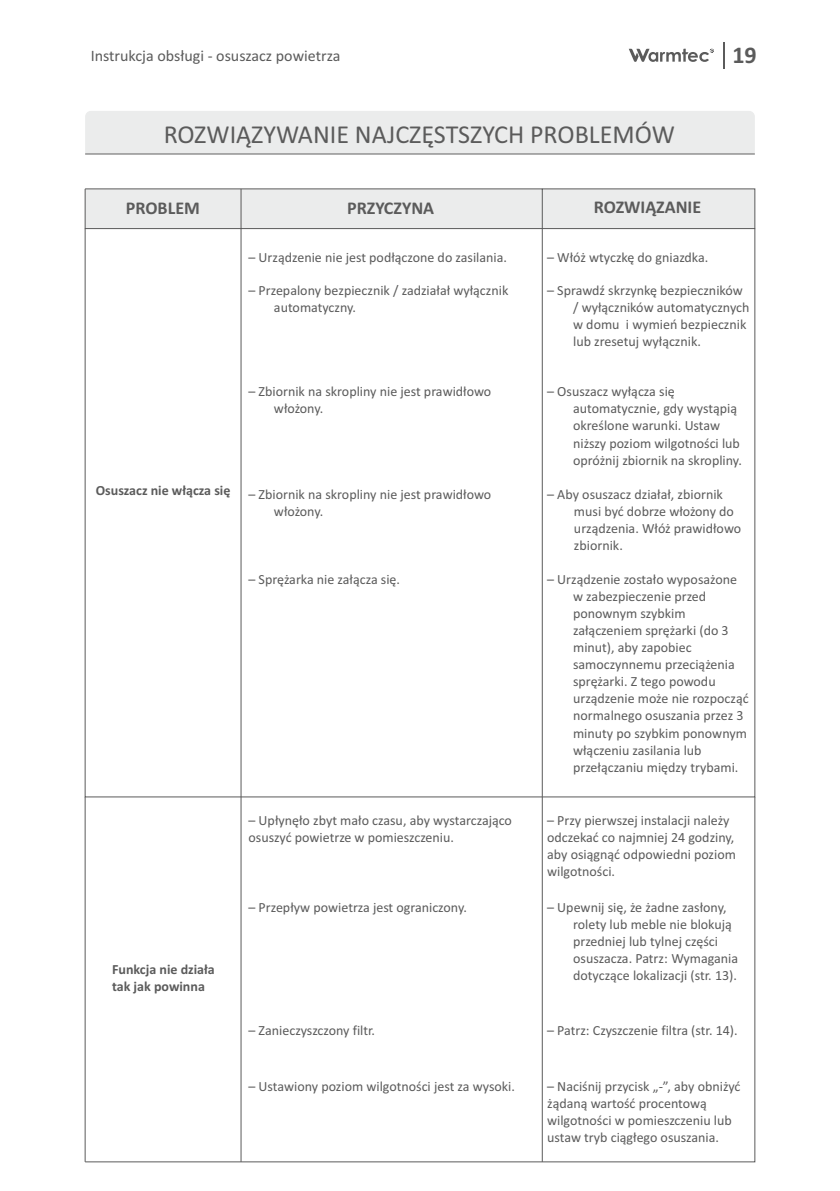
<style>
.page{position:relative;width:840px;height:1191px;background:#fff}
.page>*{position:absolute;margin:0;border:0;box-sizing:border-box;transform-origin:0 0}
.t1{font:26px "Calibri";color:#5b5b5b}
.t2{font:700 24px "Calibri";color:#5b5b5b}
.t3{font:700 18px "Calibri";color:#5b5b5b}
.t4{font:16px "Calibri";color:#5b5b5b}
.t5{font:14px/17px "Calibri";color:#5b5b5b}
.t6{font:700 14px/17px "Calibri";color:#5b5b5b}
</style>
<div class="page">
<div style="left:85px;top:111px;width:669px;height:42px;background:#ebecec"></div>
<hr style="left:85px;top:153px;width:669px;height:1px;background:#5b5b5b">
<svg style="left:629px;top:48px;width:84px;height:14px"></svg>
<svg style="left:84px;top:188px;width:671px;height:42px;background:#e3e4e4"></svg>
<svg style="left:84px;top:796px;width:671px;height:366px"></svg>
<hr style="left:240px;top:229px;width:1px;height:568px;background:#5b5b5b">
<hr style="left:541px;top:229px;width:1px;height:567px;background:#5b5b5b">
<hr style="left:240px;top:797px;width:1px;height:364px;background:#5b5b5b">
<hr style="left:541px;top:796px;width:1px;height:365px;background:#5b5b5b">
<p class="t4" style="left:91px;top:49px;width:251px">Instrukcja obsługi - osuszacz powietrza</p>
<h2 class="t2" style="left:732px;top:45px;width:26px">19</h2>
<h1 class="t1" style="left:164px;top:123px;width:512px">ROZWIĄZYWANIE NAJCZĘSTSZYCH PROBLEMÓW</h1>
<p class="t3" style="left:126px;top:201px;width:75px">PROBLEM</p>
<p class="t3" style="left:347px;top:201px;width:88px">PRZYCZYNA</p>
<p class="t3" style="left:593px;top:199px;width:109px">ROZWIĄZANIE</p>
<p class="t5" style="left:248px;top:250px;width:260px">– Urządzenie nie jest podłączone do zasilania.</p>
<p class="t5" style="left:274px;top:283px;width:236px;text-indent:-25px">– Przepalony bezpiecznik / zadziałał wyłącznik automatyczny.</p>
<p class="t5" style="left:547px;top:250px;width:163px">– Włóż wtyczkę do gniazdka.</p>
<p class="t5" style="left:572px;top:283px;width:178px;text-indent:-26px">– Sprawdź skrzynkę bezpieczników / wyłączników automatycznych w domu i wymień bezpiecznik lub zresetuj wyłącznik.</p>
<p class="t5" style="left:572px;top:384px;width:170px;text-indent:-26px">– Osuszacz wyłącza się automatycznie, gdy wystąpią określone warunki. Ustaw niższy poziom wilgotności lub opróżnij zbiornik na skropliny.</p>
<p class="t5" style="left:573px;top:487px;width:168px;text-indent:-27px">– Aby osuszacz działał, zbiornik musi być dobrze włożony do urządzenia. Włóż prawidłowo zbiornik.</p>
<p class="t5" style="left:572px;top:571px;width:177px;text-indent:-26px">– Urządzenie zostało wyposażone w zabezpieczenie przed ponownym szybkim załączeniem sprężarki (do 3 minut), aby zapobiec samoczynnemu przeciążenia sprężarki. Z tego powodu urządzenie może nie rozpocząć normalnego osuszania przez 3 minuty po szybkim ponownym włączeniu zasilania lub przełączaniu między trybami.</p>
<p class="t5" style="left:274px;top:384px;width:219px;text-indent:-25px">– Zbiornik na skropliny nie jest prawidłowo włożony.</p>
<p class="t6" style="left:96px;top:483px;width:136px">Osuszacz nie włącza się</p>
<p class="t5" style="left:274px;top:487px;width:219px;text-indent:-25px">– Zbiornik na skropliny nie jest prawidłowo włożony.</p>
<p class="t5" style="left:248px;top:571px;width:153px">– Sprężarka nie załącza się.</p>
<p class="t6" style="left:112px;top:962px;width:104px">Funkcja nie działa tak jak powinna</p>
<p class="t5" style="left:248px;top:813px;width:265px">– Upłynęło zbyt mało czasu, aby wystarczająco osuszyć powietrze w pomieszczeniu.</p>
<p class="t5" style="left:248px;top:899px;width:220px">– Przepływ powietrza jest ograniczony.</p>
<p class="t5" style="left:547px;top:813px;width:190px">– Przy pierwszej instalacji należy odczekać co najmniej 24 godziny, aby osiągnąć odpowiedni poziom wilgotności.</p>
<p class="t5" style="left:572px;top:899px;width:166px;text-indent:-26px">– Upewnij się, że żadne zasłony, rolety lub meble nie blokują przedniej lub tylnej części osuszacza. Patrz: Wymagania dotyczące lokalizacji (str. 13).</p>
<p class="t5" style="left:248px;top:1023px;width:128px">– Zanieczyszczony filtr.</p>
<p class="t5" style="left:547px;top:1023px;width:192px">– Patrz: Czyszczenie filtra (str. 14).</p>
<p class="t5" style="left:248px;top:1078px;width:268px">– Ustawiony poziom wilgotności jest za wysoki.</p>
<p class="t5" style="left:547px;top:1078px;width:195px">– Naciśnij przycisk „-”, aby obniżyć żądaną wartość procentową wilgotności w pomieszczeniu lub ustaw tryb ciągłego osuszania.</p>
</div>
